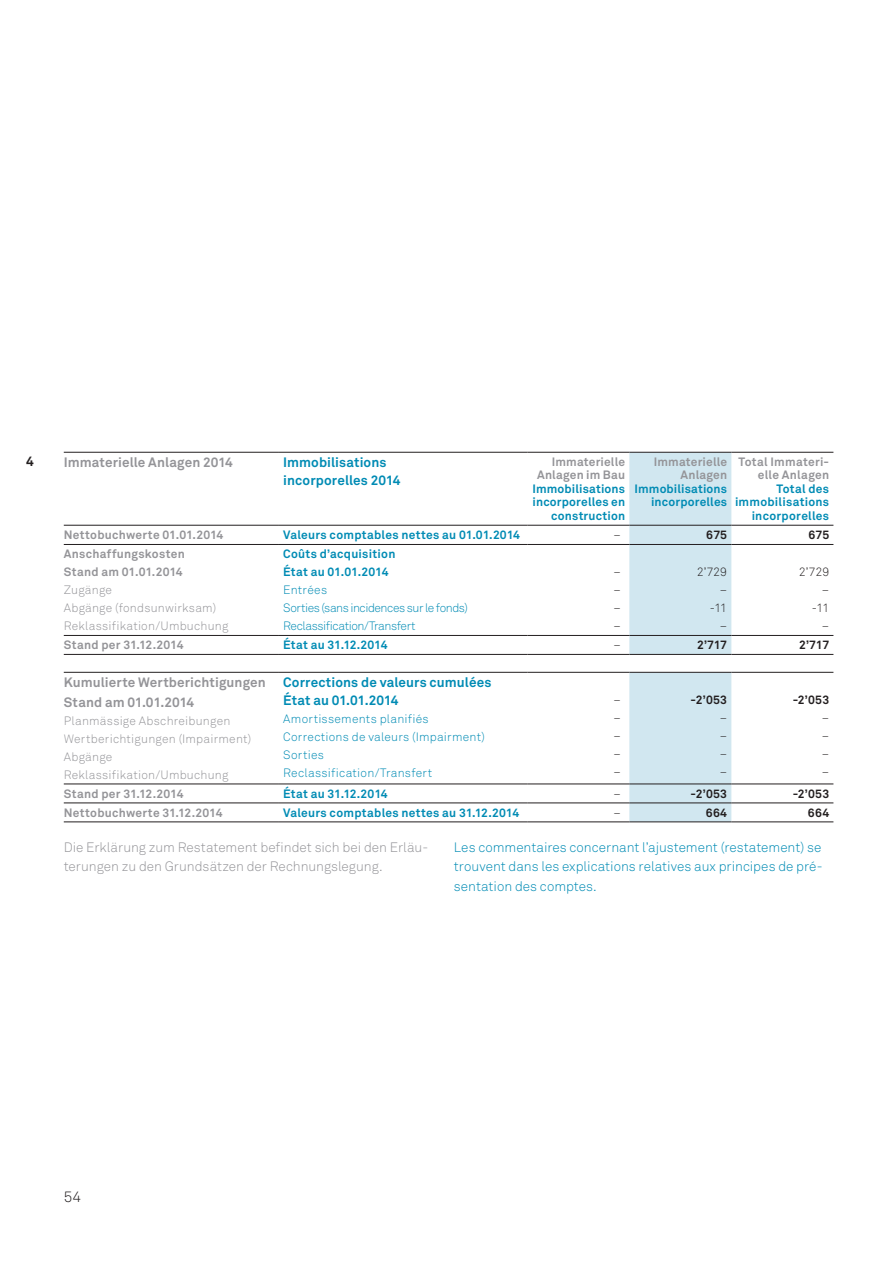
<style>
.page{position:relative;width:893px;height:1263px;background:#fff}
.page>*{position:absolute;margin:0;border:0;box-sizing:border-box;transform-origin:0 0}
.t1{font:15px "Akkurat Light Pro";color:#231f20}
.t2{font:13.5px/19.5px "Akkurat Light Pro";color:#008bb4;text-align:justify}
.t3{font:13.5px/19.5px "Akkurat Light Pro";color:#949498}
.t4{font:700 13.5px/18px "Akkurat Pro";letter-spacing:.005em;color:#008bb4}
.t5{font:700 13.5px/19.5px "Akkurat Pro";letter-spacing:.005em;color:#949498}
.t6{font:700 13.5px "Akkurat Pro";color:#231f20}
.t7{font:700 12px/13.5px "Akkurat Pro";letter-spacing:.02em;color:#008bb4;text-align:right}
.t8{font:700 12px/13.5px "Akkurat Pro";letter-spacing:.02em;color:#949498;text-align:right}
.t9{font:12px/18px "Akkurat Light Pro";letter-spacing:.015em;color:#949498}
.t10{font:12px/18px "Akkurat Light Pro";letter-spacing:.015em;color:#008bb4}
.t11{font:12px/18px "Akkurat Light Pro";letter-spacing:-.035em;color:#008bb4}
.t12{font:700 12px "Akkurat Pro";letter-spacing:.025em;color:#231f20}
.t13{font:12px/18px "Akkurat Light Pro";letter-spacing:-.015em;color:#231f20;text-align:justify}
</style>
<div class="page">
<div style="left:629px;top:453px;width:102px;height:201px;background:#d1e7f0"></div>
<hr style="left:64px;top:452px;width:215px;height:1px;background:#231f20">
<hr style="left:279px;top:452px;width:248px;height:1px;background:#231f20">
<hr style="left:527px;top:452px;width:102px;height:1px;background:#231f20">
<hr style="left:629px;top:452px;width:102px;height:1px;background:#231f20">
<hr style="left:731px;top:452px;width:102px;height:1px;background:#231f20">
<hr style="left:64px;top:525px;width:215px;height:1px;background:#231f20">
<hr style="left:279px;top:525px;width:248px;height:1px;background:#231f20">
<hr style="left:527px;top:525px;width:102px;height:1px;background:#231f20">
<hr style="left:629px;top:525px;width:102px;height:1px;background:#231f20">
<hr style="left:731px;top:525px;width:102px;height:1px;background:#231f20">
<hr style="left:64px;top:544px;width:215px;height:1px;background:#231f20">
<hr style="left:279px;top:544px;width:248px;height:1px;background:#231f20">
<hr style="left:527px;top:544px;width:102px;height:1px;background:#231f20">
<hr style="left:629px;top:544px;width:102px;height:1px;background:#231f20">
<hr style="left:731px;top:544px;width:102px;height:1px;background:#231f20">
<hr style="left:64px;top:635px;width:215px;height:1px;background:#231f20">
<hr style="left:279px;top:635px;width:248px;height:1px;background:#231f20">
<hr style="left:527px;top:635px;width:102px;height:1px;background:#231f20">
<hr style="left:629px;top:635px;width:102px;height:1px;background:#231f20">
<hr style="left:731px;top:635px;width:102px;height:1px;background:#231f20">
<hr style="left:64px;top:654px;width:215px;height:1px;background:#231f20">
<hr style="left:279px;top:654px;width:248px;height:1px;background:#231f20">
<hr style="left:527px;top:654px;width:102px;height:1px;background:#231f20">
<hr style="left:629px;top:654px;width:102px;height:1px;background:#231f20">
<hr style="left:731px;top:654px;width:102px;height:1px;background:#231f20">
<div style="left:629px;top:673px;width:102px;height:148px;background:#d1e7f0"></div>
<hr style="left:64px;top:672px;width:215px;height:1px;background:#231f20">
<hr style="left:279px;top:672px;width:248px;height:1px;background:#231f20">
<hr style="left:527px;top:672px;width:102px;height:1px;background:#231f20">
<hr style="left:629px;top:672px;width:102px;height:1px;background:#231f20">
<hr style="left:731px;top:672px;width:102px;height:1px;background:#231f20">
<hr style="left:64px;top:783px;width:215px;height:1px;background:#231f20">
<hr style="left:279px;top:783px;width:248px;height:1px;background:#231f20">
<hr style="left:527px;top:783px;width:102px;height:1px;background:#231f20">
<hr style="left:629px;top:783px;width:102px;height:1px;background:#231f20">
<hr style="left:731px;top:783px;width:102px;height:1px;background:#231f20">
<hr style="left:64px;top:802px;width:215px;height:1px;background:#231f20">
<hr style="left:279px;top:802px;width:248px;height:1px;background:#231f20">
<hr style="left:527px;top:802px;width:102px;height:1px;background:#231f20">
<hr style="left:629px;top:802px;width:102px;height:1px;background:#231f20">
<hr style="left:731px;top:802px;width:102px;height:1px;background:#231f20">
<hr style="left:64px;top:821px;width:215px;height:1px;background:#231f20">
<hr style="left:279px;top:821px;width:248px;height:1px;background:#231f20">
<hr style="left:527px;top:821px;width:102px;height:1px;background:#231f20">
<hr style="left:629px;top:821px;width:102px;height:1px;background:#231f20">
<hr style="left:731px;top:821px;width:102px;height:1px;background:#231f20">
<p class="t6" style="left:26px;top:453px;width:9px">4</p>
<p class="t5" style="left:64px;top:453px;width:171px">Immaterielle Anlagen 2014</p>
<p class="t4" style="left:283px;top:453px;width:119px">Immobilisations incorporelles 2014</p>
<p class="t8" style="left:537px;top:455px;width:89px">Immaterielle<br>Anlagen im Bau</p>
<p class="t7" style="left:532px;top:482px;width:94px">Immobilisations incorporelles en construction</p>
<p class="t8" style="left:654px;top:455px;width:75px">Immaterielle<br>Anlagen</p>
<p class="t7" style="left:634px;top:482px;width:94px">Immobilisations incorporelles</p>
<p class="t8" style="left:738px;top:455px;width:92px">Total Immateri&shy;elle Anlagen</p>
<p class="t7" style="left:735px;top:482px;width:96px">Total des immobilisations incorporelles</p>
<p class="t8" style="left:64px;top:528px;width:161px">Nettobuchwerte 01.01.2014</p>
<p class="t7" style="left:283px;top:528px;width:238px">Valeurs comptables nettes au 01.01.2014</p>
<p class="t13" style="left:613px;top:526px;width:9px">–</p>
<p class="t12" style="left:706px;top:527px;width:22px">675</p>
<p class="t12" style="left:808px;top:527px;width:22px">675</p>
<p class="t8" style="left:64px;top:545px;width:123px;line-height:18px;text-align:left">Anschaffungskosten<br>Stand am 01.01.2014</p>
<p class="t9" style="left:64px;top:581px;width:166px">Zugänge<br>Abgänge (fondsunwirksam)<br>Reklassifikation/Umbuchung</p>
<p class="t7" style="left:283px;top:545px;width:114px;line-height:18px;text-align:left">Coûts d’acquisition<br>État au 01.01.2014</p>
<p class="t11" style="left:283px;top:581px;width:186px">Entrées<br>Sorties (sans incidences sur le fonds)<br>Reclassification/Transfert</p>
<p class="t13" style="left:613px;top:563px;width:9px">– – – –</p>
<p class="t13" style="left:697px;top:563px;width:32px;text-align:right">2’729 –<br>-11<br>–</p>
<p class="t13" style="left:799px;top:563px;width:32px;text-align:right">2’729 –<br>-11<br>–</p>
<p class="t8" style="left:64px;top:638px;width:121px">Stand per 31.12.2014</p>
<p class="t7" style="left:283px;top:638px;width:106px">État au 31.12.2014</p>
<p class="t13" style="left:613px;top:636px;width:9px">–</p>
<p class="t12" style="left:697px;top:637px;width:32px">2’717</p>
<p class="t12" style="left:799px;top:637px;width:32px">2’717</p>
<p class="t5" style="left:64px;top:673px;width:203px">Kumulierte Wertberichtigungen<br>Stand am 01.01.2014</p>
<p class="t9" style="left:64px;top:712px;width:189px">Planmässige Abschreibungen<br>Wertberichtigungen (Impairment)<br>Abgänge<br>Reklassifikation/Umbuchung</p>
<p class="t4" style="left:283px;top:673px;width:210px">Corrections de valeurs cumulées<br>État au 01.01.2014</p>
<p class="t10" style="left:283px;top:710px;width:203px">Amortissements planifiés<br>Corrections de valeurs (Impairment)<br>Sorties<br>Reclassification/Transfert</p>
<p class="t12" style="left:691px;top:692px;width:38px">-2’053</p>
<p class="t13" style="left:720px;top:709px;width:9px">– – – –</p>
<p class="t12" style="left:793px;top:692px;width:38px">-2’053</p>
<p class="t13" style="left:822px;top:709px;width:9px">– – – –</p>
<p class="t13" style="left:613px;top:691px;width:9px">– – – – –</p>
<p class="t8" style="left:64px;top:787px;width:121px">Stand per 31.12.2014</p>
<p class="t7" style="left:283px;top:787px;width:106px">État au 31.12.2014</p>
<p class="t13" style="left:613px;top:785px;width:9px">–</p>
<p class="t12" style="left:691px;top:786px;width:38px">-2’053</p>
<p class="t12" style="left:793px;top:786px;width:38px">-2’053</p>
<p class="t8" style="left:64px;top:806px;width:160px">Nettobuchwerte 31.12.2014</p>
<p class="t7" style="left:283px;top:806px;width:237px">Valeurs comptables nettes au 31.12.2014</p>
<p class="t13" style="left:613px;top:803px;width:9px">–</p>
<p class="t12" style="left:706px;top:805px;width:23px">664</p>
<p class="t12" style="left:808px;top:805px;width:23px">664</p>
<p class="t3" style="left:64px;top:837px;width:366px">Die Erklärung zum Restatement befindet sich bei den Erläu&shy;terungen zu den Grundsätzen der Rechnungslegung.</p>
<p class="t2" style="left:454px;top:837px;width:370px">Les commentaires concernant l’ajustement (restatement) se trouvent dans les explications relatives aux principes de pré&shy;sentation des comptes.</p>
<p class="t1" style="left:64px;top:1188px;width:19px">54</p>
</div>
